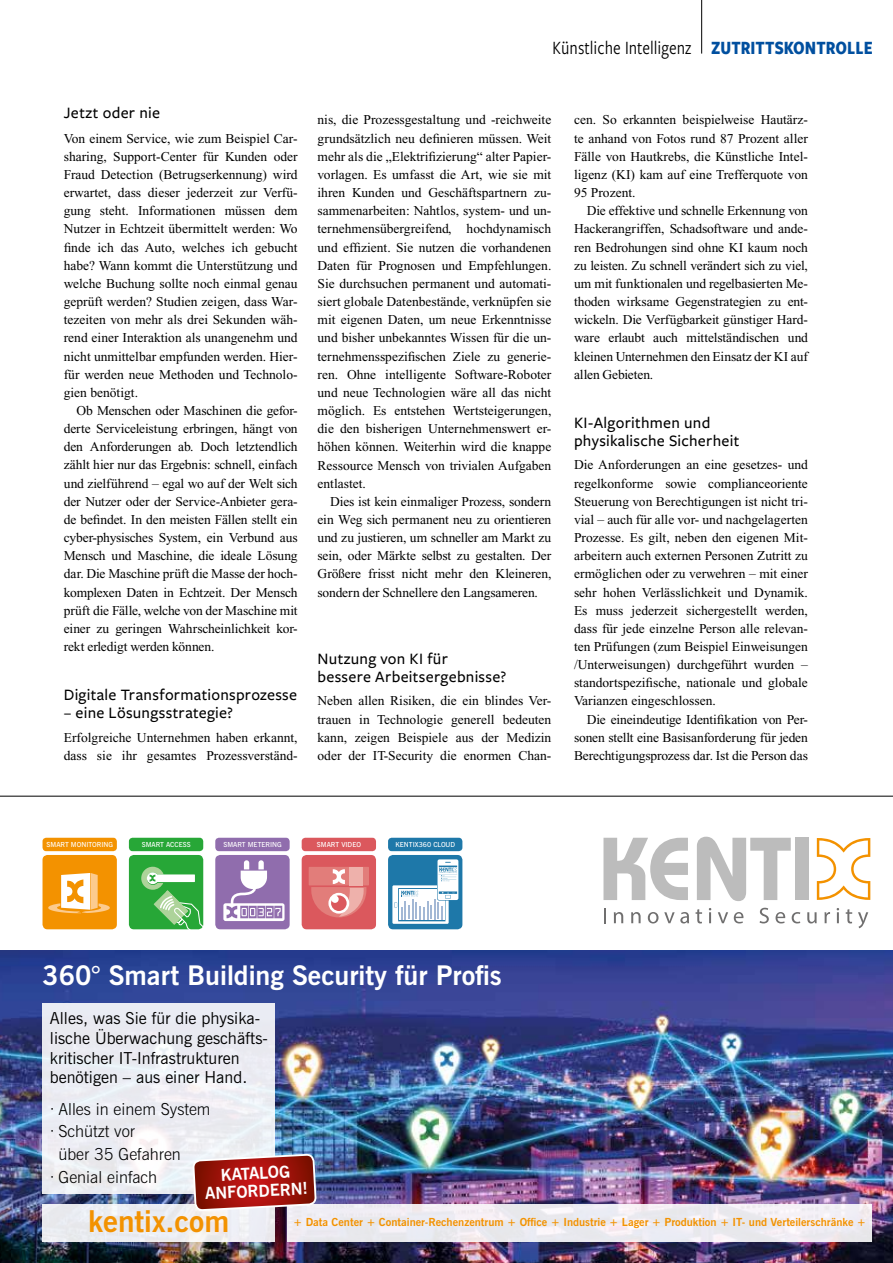
<style>
.page{position:relative;width:893px;height:1263px;background:#fff}
.page>*{position:absolute;margin:0;border:0;box-sizing:border-box;transform-origin:0 0}
.t1{font:700 30px "News Gothic BT";color:#f39200}
.t2{font:700 27px "News Gothic BT";color:#fff}
.t3{font:19.5px "Freight Sans Cnd Pro";color:#000;scale:.95 1}
.t4{font:500 16.5px/18.1px "Freight Sans Pro";letter-spacing:.015em;color:#000}
.t5{font:16.5px/19.8px "News Gothic BT";color:#000}
.t6{font:300 16.5px "News Gothic BT";color:#000}
.t7{font:700 16.5px/18px "News Gothic BT";color:#fff;text-align:center}
.t8{font:13.5px/18.1px "Times New Roman";color:#000;text-align:justify}
.t9{font:700 11.1px "News Gothic BT";color:#f39200}
.t10{font:600 6.9px "News Gothic BT";color:#fff}
.s1{font-weight:700;color:#004f9f}
</style>
<div class="page">
<hr style="left:701px;top:0;width:1px;height:54px;background:#000">
<img style="left:0;top:951px;width:893px;height:312px">
<svg style="left:603px;top:838px;width:85px;height:62px"></svg>
<svg style="left:697px;top:837px;width:94px;height:64px"></svg>
<div style="left:795px;top:838px;width:14px;height:62px;background:#bcbcbc"></div>
<svg style="left:817px;top:838px;width:53px;height:62px"></svg>
<svg style="left:604px;top:908px;width:1px;height:15px"></svg>
<svg style="left:614px;top:912px;width:9px;height:11px"></svg>
<svg style="left:631px;top:912px;width:10px;height:11px"></svg>
<svg style="left:648px;top:912px;width:10px;height:11px"></svg>
<svg style="left:664px;top:912px;width:25px;height:11px"></svg>
<svg style="left:696px;top:909px;width:6px;height:14px"></svg>
<svg style="left:709px;top:908px;width:2px;height:15px"></svg>
<svg style="left:718px;top:912px;width:10px;height:11px"></svg>
<svg style="left:734px;top:912px;width:9px;height:11px"></svg>
<svg style="left:760px;top:908px;width:9px;height:15px"></svg>
<svg style="left:775px;top:912px;width:10px;height:11px"></svg>
<svg style="left:792px;top:912px;width:8px;height:11px"></svg>
<svg style="left:807px;top:912px;width:10px;height:11px"></svg>
<svg style="left:824px;top:912px;width:6px;height:11px"></svg>
<svg style="left:837px;top:908px;width:2px;height:15px"></svg>
<svg style="left:846px;top:909px;width:6px;height:14px"></svg>
<svg style="left:858px;top:912px;width:10px;height:16px"></svg>
<div style="left:43px;top:855px;width:74px;height:74px;background:#f39200;border-radius:5px"></div>
<svg style="left:48px;top:873px;width:62px;height:40px"></svg>
<div style="left:43px;top:838px;width:74px;height:13px;background:#f39200;border-radius:4px"></div>
<div style="left:129px;top:855px;width:74px;height:74px;background:#27a737;border-radius:5px"></div>
<svg style="left:141px;top:867px;width:62px;height:62px"></svg>
<div style="left:129px;top:838px;width:74px;height:13px;background:#27a737;border-radius:4px"></div>
<div style="left:215px;top:855px;width:75px;height:74px;background:#906dad;border-radius:5px"></div>
<svg style="left:223px;top:860px;width:62px;height:61px"></svg>
<div style="left:215px;top:838px;width:75px;height:13px;background:#906dad;border-radius:4px"></div>
<div style="left:302px;top:855px;width:74px;height:74px;background:#db585d;border-radius:5px"></div>
<div style="left:309px;top:867px;width:60px;height:18px;background:#e27d7a"></div>
<div style="left:349px;top:867px;width:14px;height:18px;background:#eeb1ab"></div>
<svg style="left:311px;top:869px;width:55px;height:48px"></svg>
<div style="left:302px;top:838px;width:74px;height:13px;background:#db585d;border-radius:4px"></div>
<div style="left:388px;top:855px;width:74px;height:74px;background:#1e78a9;border-radius:5px"></div>
<svg style="left:437px;top:858px;width:22px;height:42px"></svg>
<svg style="left:392px;top:859px;width:66px;height:65px"></svg>
<div style="left:388px;top:838px;width:74px;height:13px;background:#1e78a9;border-radius:4px"></div>
<div style="left:287px;top:1204px;width:585px;height:38px;background:linear-gradient(to right,#ebebf0,#efedf2)"></div>
<svg style="left:43px;top:1003px;width:232px;height:190px;fill:#eaecf3"></svg>
<div style="left:43px;top:1204px;width:232px;height:38px;background:#e9ebf0"></div>
<img style="left:193px;top:1090px;width:123px;height:173px">
<hr style="left:0;top:796px;width:893px;height:1px;background:#000">
<p class="t4" style="left:64px;top:103px;width:98px">Jetzt oder nie</p>
<p class="t8" style="left:64px;top:129px;width:235px">Von einem Service, wie zum Beispiel Car&shy;sharing, Support-Center für Kunden oder Fraud Detection (Betrugserkennung) wird erwartet, dass dieser jederzeit zur Verfü&shy;gung steht. Informationen müssen dem Nutzer in Echtzeit übermittelt werden: Wo finde ich das Auto, welches ich gebucht habe? Wann kommt die Unterstützung und welche Buchung sollte noch einmal genau geprüft werden? Studien zeigen, dass War&shy;tezeiten von mehr als drei Sekunden wäh&shy;rend einer Interaktion als unangenehm und nicht unmittelbar empfunden werden. Hier&shy;für werden neue Methoden und Technolo&shy;gien benötigt.</p>
<p class="t8" style="left:64px;top:401px;width:235px;text-indent:13px">Ob Menschen oder Maschinen die gefor&shy;derte Serviceleistung erbringen, hängt von den Anforderungen ab. Doch letztendlich zählt hier nur das Ergebnis: schnell, einfach und zielführend – egal wo auf der Welt sich der Nutzer oder der Service-Anbieter gera&shy;de befindet. In den meisten Fällen stellt ein cyber-physisches System, ein Verbund aus Mensch und Maschine, die ideale Lösung dar. Die Maschine prüft die Masse der hoch&shy;komplexen Daten in Echtzeit. Der Mensch prüft die Fälle, welche von der Maschine mit einer zu geringen Wahrscheinlichkeit kor&shy;rekt erledigt werden können.</p>
<p class="t4" style="left:64px;top:685px;width:235px">Digitale Transformationsprozesse</p>
<p class="t4" style="left:64px;top:703px;width:171px">– eine Lösungsstrategie?</p>
<p class="t8" style="left:64px;top:728px;width:235px">Erfolgreiche Unternehmen haben erkannt, dass sie ihr gesamtes Prozessverständ-</p>
<h3 class="t3" style="left:553px;top:34px;width:339px">Künstliche Intelligenz <span class="s1">ZUTRITTSKONTROLLE</span></h3>
<p class="t8" style="left:317px;top:111px;width:235px">nis, die Prozessgestaltung und -reichweite grundsätzlich neu definieren müssen. Weit mehr als die „Elektrifizierung“ alter Papier&shy;vorlagen. Es umfasst die Art, wie sie mit ihren Kunden und Geschäftspartnern zu&shy;sammenarbeiten: Nahtlos, system- und un&shy;ternehmensübergreifend, hochdynamisch und effizient. Sie nutzen die vorhandenen Daten für Prognosen und Empfehlungen.<br>Sie durchsuchen permanent und automati&shy;siert globale Datenbestände, verknüpfen sie mit eigenen Daten, um neue Erkenntnisse und bisher unbekanntes Wissen für die un&shy;ternehmensspezifischen Ziele zu generie&shy;ren. Ohne intelligente Software-Roboter und neue Technologien wäre all das nicht möglich. Es entstehen Wertsteigerungen, die den bisherigen Unternehmenswert er&shy;höhen können. Weiterhin wird die knappe Ressource Mensch von trivialen Aufgaben entlastet.</p>
<p class="t8" style="left:317px;top:492px;width:235px;text-indent:13px">Dies ist kein einmaliger Prozess, sondern ein Weg sich permanent neu zu orientieren und zu justieren, um schneller am Markt zu sein, oder Märkte selbst zu gestalten. Der Größere frisst nicht mehr den Kleineren, sondern der Schnellere den Langsameren.</p>
<p class="t4" style="left:317px;top:648px;width:190px">Nutzung von KI für<br>bessere Arbeitsergebnisse?</p>
<p class="t8" style="left:317px;top:692px;width:235px">Neben allen Risiken, die ein blindes Ver&shy;trauen in Technologie generell bedeuten kann, zeigen Beispiele aus der Medizin oder der IT-Security die enormen Chan-</p>
<p class="t8" style="left:574px;top:111px;width:235px">cen. So erkannten beispielweise Hautärz&shy;te anhand von Fotos rund 87 Prozent aller Fälle von Hautkrebs, die Künstliche Intel&shy;ligenz (KI) kam auf eine Trefferquote von 95 Prozent.</p>
<p class="t8" style="left:574px;top:202px;width:235px;text-indent:13px">Die effektive und schnelle Erkennung von Hackerangriffen, Schadsoftware und ande&shy;ren Bedrohungen sind ohne KI kaum noch zu leisten. Zu schnell verändert sich zu viel, um mit funktionalen und regelbasierten Me&shy;thoden wirksame Gegenstrategien zu ent&shy;wickeln. Die Verfügbarkeit günstiger Hard&shy;ware erlaubt auch mittelständischen und kleinen Unternehmen den Einsatz der KI auf allen Gebieten.</p>
<p class="t4" style="left:574px;top:412px;width:167px">KI-Algorithmen und physikalische Sicherheit</p>
<p class="t8" style="left:574px;top:456px;width:235px">Die Anforderungen an eine gesetzes- und regelkonforme sowie complianceoriente Steuerung von Berechtigungen ist nicht tri&shy;vial – auch für alle vor- und nachgelagerten Prozesse. Es gilt, neben den eigenen Mit&shy;arbeitern auch externen Personen Zutritt zu ermöglichen oder zu verwehren – mit einer sehr hohen Verlässlichkeit und Dynamik.<br>Es muss jederzeit sichergestellt werden, dass für jede einzelne Person alle relevan&shy;ten Prüfungen (zum Beispiel Einweisungen /Unterweisungen) durchgeführt wurden – standortspezifische, nationale und globale Varianzen eingeschlossen.</p>
<p class="t8" style="left:574px;top:710px;width:235px;text-indent:13px">Die eineindeutige Identifikation von Per&shy;sonen stellt eine Basisanforderung für jeden Berechtigungsprozess dar. Ist die Person das</p>
<p class="t10" style="left:47px;top:840px;width:68px">SMART MONITORING</p>
<p class="t10" style="left:142px;top:840px;width:50px">SMART ACCESS</p>
<p class="t10" style="left:223px;top:840px;width:60px">SMART METERING</p>
<p class="t10" style="left:317px;top:840px;width:46px">SMART VIDEO</p>
<p class="t10" style="left:395px;top:840px;width:61px">KENTIX360 CLOUD</p>
<h2 class="t2" style="left:43px;top:959px;width:461px">360° Smart Building Security für Profis</h2>
<p class="t5" style="left:50px;top:1008px;width:219px">Alles, was Sie für die physika&shy;lische Überwachung geschäfts&shy;kritischer IT-Infrastrukturen benötigen – aus einer Hand.</p>
<p class="t6" style="left:50px;top:1099px;width:162px">· Alles in einem System</p>
<p class="t6" style="left:50px;top:1121px;width:87px">· Schützt vor</p>
<p class="t6" style="left:58px;top:1144px;width:124px">über 35 Gefahren</p>
<p class="t6" style="left:50px;top:1166px;width:109px">· Genial einfach</p>
<h1 class="t1" style="left:88px;top:1203px;width:143px">kentix.com</h1>
<p class="t9" style="left:293px;top:1215px;width:575px">+ Data Center + Container-Rechenzentrum + Office + Industrie + Lager + Produktion + IT- und Verteilerschränke +</p>
<p class="t7" style="left:204px;top:1166px;width:104px;rotate:-3deg">KATALOG<br>ANFORDERN!</p>
</div>
